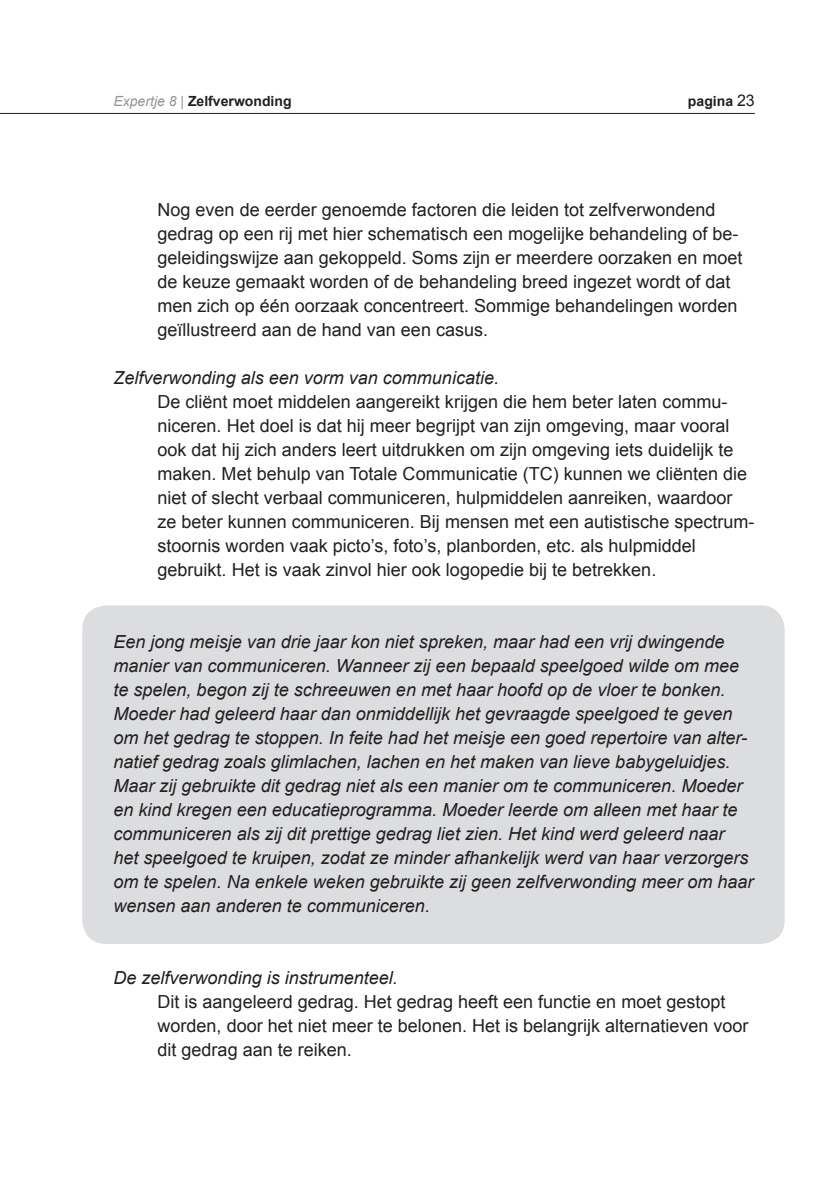
<style>
.page{position:relative;width:840px;height:1191px;background:#fff}
.page>*{position:absolute;margin:0;border:0;box-sizing:border-box;transform-origin:0 0}
.t1{font:18px/24px "Arial";color:#231f20}
.t2{font:italic 18px/24px "Arial";color:#231f20}
.t3{font:700 14px "Arial";color:#231f20}
.s1{font-weight:400;font-style:italic;color:#939598}
.s2{font-weight:400;color:#939598}
.s3{font-weight:400;font-size:16px}
</style>
<div class="page">
<hr style="left:0;top:113px;width:754px;height:1px;background:#231f20">
<div style="left:82px;top:605px;width:702px;height:339px;background:#dcdddf;border-radius:24px"></div>
<p class="t3" style="left:113px;top:92px;width:179px"><span class="s1">Expertje 8</span> <span class="s2">|</span> Zelfverwonding</p>
<p class="t3" style="left:687px;top:92px;width:68px">pagina <span class="s3">23</span></p>
<p class="t1" style="left:157px;top:198px;width:586px">Nog even de eerder genoemde factoren die leiden tot zelfverwondend gedrag op een rij met hier schematisch een mogelijke behandeling of be&shy;geleidingswijze aan gekoppeld. Soms zijn er meerdere oorzaken en moet de keuze gemaakt worden of de behandeling breed ingezet wordt of dat men zich op één oorzaak concentreert. Sommige behandelingen worden geïllustreerd aan de hand van een casus.</p>
<p class="t2" style="left:113px;top:366px;width:387px">Zelfverwonding als een vorm van communicatie.</p>
<p class="t1" style="left:157px;top:390px;width:598px">De cliënt moet middelen aangereikt krijgen die hem beter laten commu&shy;niceren. Het doel is dat hij meer begrijpt van zijn omgeving, maar vooral ook dat hij zich anders leert uitdrukken om zijn omgeving iets duidelijk te maken. Met behulp van Totale Communicatie (TC) kunnen we cliënten die niet of slecht verbaal communiceren, hulpmiddelen aanreiken, waardoor ze beter kunnen communiceren. Bij mensen met een autistische spectrum&shy;stoornis worden vaak picto’s, foto’s, planborden, etc. als hulpmiddel gebruikt. Het is vaak zinvol hier ook logopedie bij te betrekken.</p>
<p class="t2" style="left:113px;top:630px;width:641px">Een jong meisje van drie jaar kon niet spreken, maar had een vrij dwingende manier van communiceren. Wanneer zij een bepaald speelgoed wilde om mee te spelen, begon zij te schreeuwen en met haar hoofd op de vloer te bonken.<br>Moeder had geleerd haar dan onmiddellijk het gevraagde speelgoed te geven om het gedrag te stoppen. In feite had het meisje een goed repertoire van alter&shy;natief gedrag zoals glimlachen, lachen en het maken van lieve babygeluidjes.<br>Maar zij gebruikte dit gedrag niet als een manier om te communiceren. Moeder en kind kregen een educatieprogramma. Moeder leerde om alleen met haar te communiceren als zij dit prettige gedrag liet zien. Het kind werd geleerd naar het speelgoed te kruipen, zodat ze minder afhankelijk werd van haar verzorgers om te spelen. Na enkele weken gebruikte zij geen zelfverwonding meer om haar wensen aan anderen te communiceren.</p>
<p class="t2" style="left:113px;top:966px;width:286px">De zelfverwonding is instrumenteel.</p>
<p class="t1" style="left:157px;top:990px;width:592px">Dit is aangeleerd gedrag. Het gedrag heeft een functie en moet gestopt worden, door het niet meer te belonen. Het is belangrijk alternatieven voor dit gedrag aan te reiken.</p>
</div>
